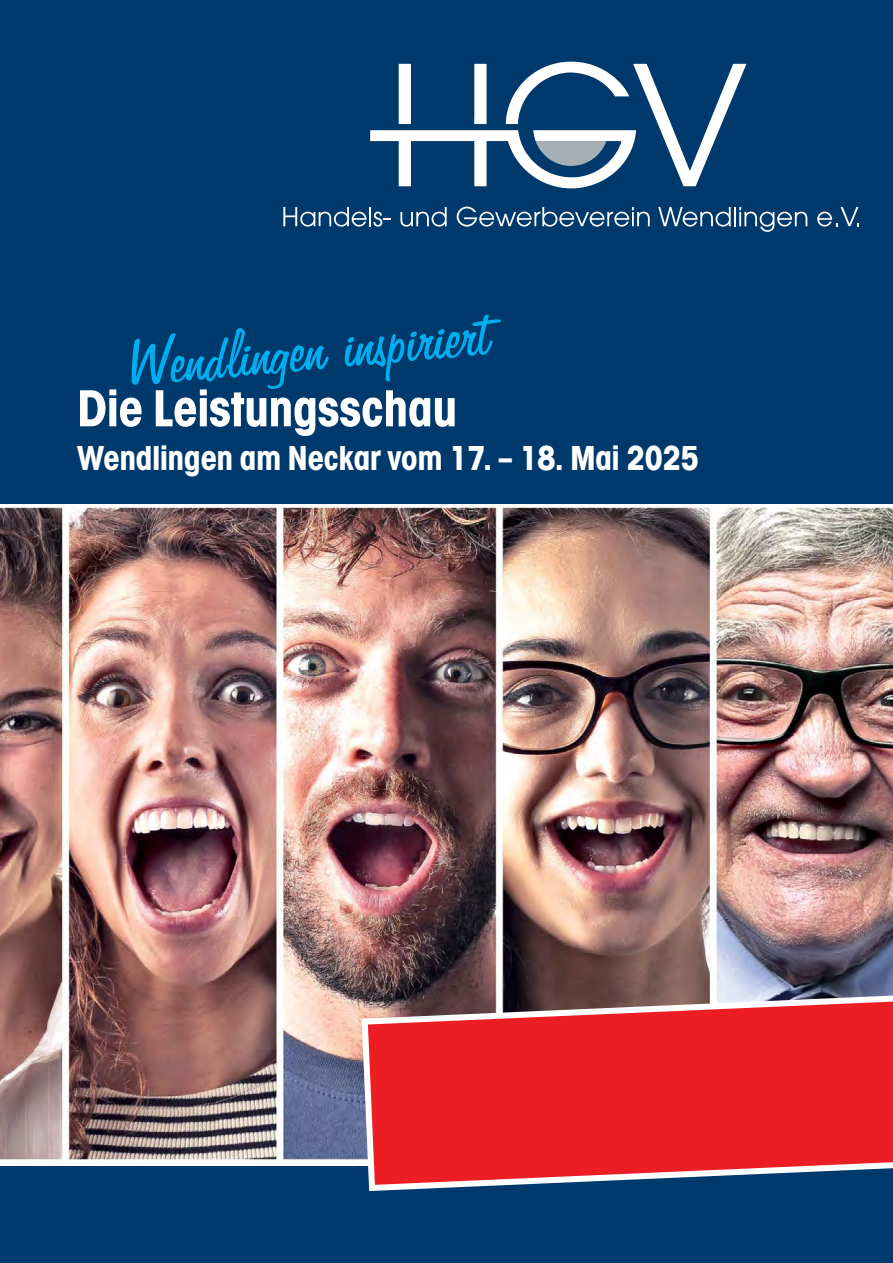
<style>
.page{position:relative;width:893px;height:1263px;background:#fff}
.page>*{position:absolute;margin:0;border:0;box-sizing:border-box;transform-origin:0 0}
.t1{font:76.8px "Jott 45 Normal";color:#00aeef}
.t2{font:700 condensed 54px "Avant Garde Gothic Itc T";color:#fff}
.t3{font:700 condensed 36px "Avant Garde Gothic Itc T";color:#fff}
</style>
<div class="page">
<div style="left:0;top:1164px;width:893px;height:99px;background:#00396b"></div>
<img style="left:0;top:505px;width:893px;height:661px">
<div style="left:0;top:0;width:893px;height:504px;background:#00396b"></div>
<svg style="left:283px;top:207px;width:108px;height:20px"></svg>
<svg style="left:400px;top:207px;width:47px;height:20px"></svg>
<svg style="left:457px;top:207px;width:193px;height:20px"></svg>
<svg style="left:658px;top:207px;width:149px;height:25px"></svg>
<svg style="left:817px;top:207px;width:42px;height:20px"></svg>
<svg style="left:370px;top:62px;width:376px;height:126px"></svg>
<svg style="left:358px;top:991px;width:535px;height:201px;background:#d3333c"></svg>
<h1 class="t1" style="left:122px;top:310px;width:366px;rotate:-5deg">Wendlingen inspiriert</h1>
<h2 class="t2" style="left:77px;top:376px;width:381px">Die Leistungsschau</h2>
<p class="t3" style="left:77px;top:436px;width:623px">Wendlingen am Neckar vom 17. – 18. Mai 2025</p>
</div>
